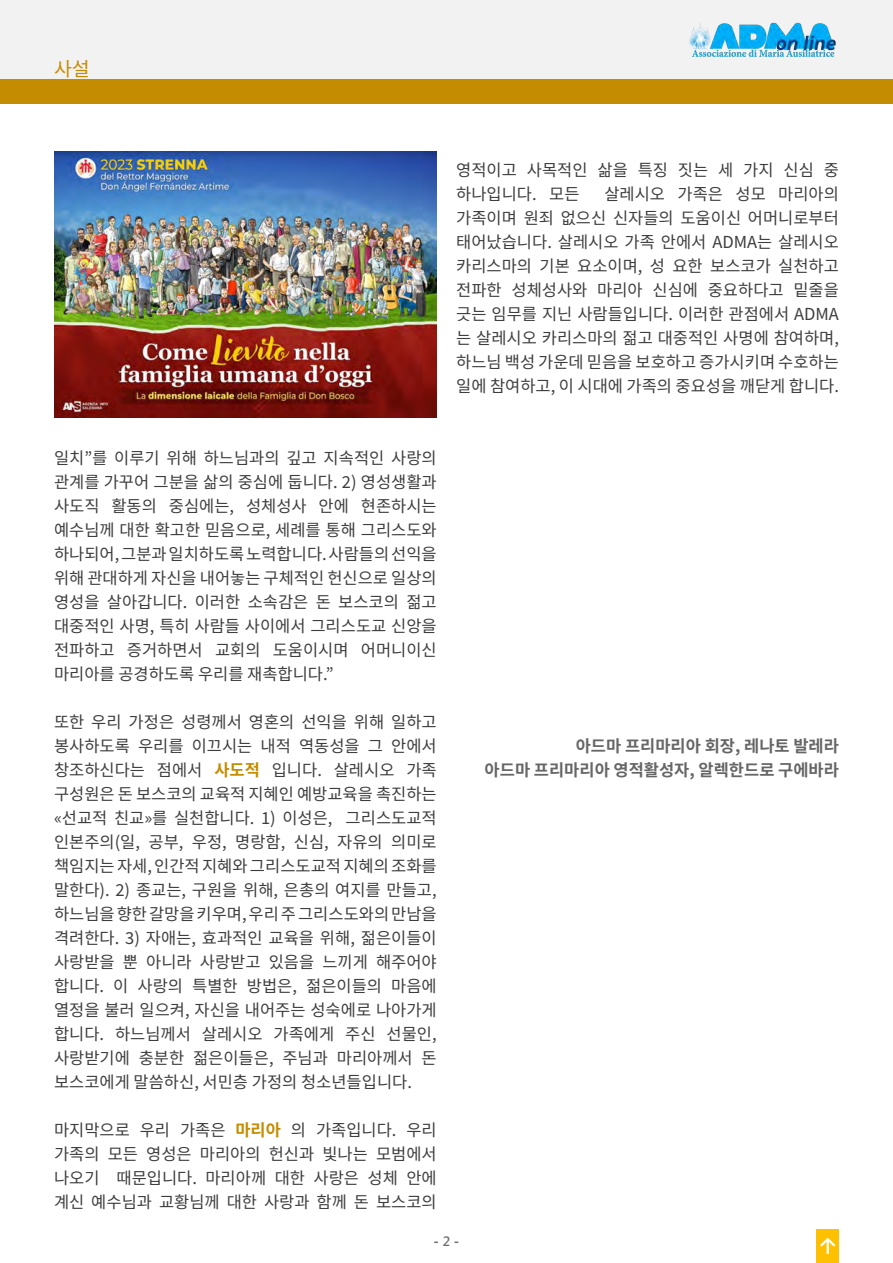
<style>
.page{position:relative;width:893px;height:1263px;background:#fff}
.page>*{position:absolute;margin:0;border:0;box-sizing:border-box;transform-origin:0 0}
.t1{font:19.5px "Noto Sans KR";color:#c48c00}
.t2{font:16.5px/24px "Noto Sans KR";color:#3e3e3f;text-align:justify}
.t3{font:700 16.5px "Noto Sans KR";color:#666}
.t4{font:700 13.5px "Segoe UI";color:#6d6e70}
.s1{font-weight:700;color:#c48c00}
.s2{font-weight:600}
</style>
<div class="page">
<div style="left:0;top:0;width:893px;height:80px;background:#f2f2f2"></div>
<img style="left:689px;top:22px;width:147px;height:35px">
<div style="left:816px;top:1229px;width:23px;height:34px;background:#ffc000"></div>
<svg style="left:820px;top:1237px;width:16px;height:17px"></svg>
<div style="left:0;top:80px;width:893px;height:24px;background:#c48c00"></div>
<img style="left:54px;top:152px;width:383px;height:265px">
<p class="t1" style="left:54px;top:57px;width:37px">사설</p>
<p class="t2" style="left:456px;top:158px;width:384px">영적이고 사목적인 삶을 특징 짓는 세 가지 신심 중 하나입니다. 모든</p>
<p class="t2" style="left:456px;top:182px;width:384px;text-indent:148px">살레시오 가족은 성모 마리아의 가족이며 원죄 없으신 신자들의 도움이신 어머니로부터 태어났습니다. 살레시오 가족 안에서 ADMA는 살레시오 카리스마의 기본 요소이며, 성 요한 보스코가 실천하고 전파한 성체성사와 마리아 신심에 중요하다고 밑줄을 긋는 임무를 지닌 사람들입니다. 이러한 관점에서 ADMA 는 살레시오 카리스마의 젊고 대중적인 사명에 참여하며, 하느님 백성 가운데 믿음을 보호하고 증가시키며 수호하는 일에 참여하고, 이 시대에 가족의 중요성을 깨닫게 합니다.</p>
<p class="t2" style="left:54px;top:446px;width:384px">일치”를 이루기 위해 하느님과의 깊고 지속적인 사랑의 관계를 가꾸어 그분을 삶의 중심에 둡니다. 2) 영성생활과 사도직 활동의 중심에는, 성체성사 안에 현존하시는 예수님께 대한 확고한 믿음으로, 세례를 통해 그리스도와 하나되어, 그분과 일치하도록 노력합니다. 사람들의 선익을 위해 관대하게 자신을 내어놓는 구체적인 헌신으로 일상의 영성을 살아갑니다. 이러한 소속감은 돈 보스코의 젊고 대중적인 사명, 특히 사람들 사이에서 그리스도교 신앙을 전파하고 증거하면서 교회의 도움이시며 어머니이신 마리아를 공경하도록 우리를 재촉합니다.”</p>
<p class="t2" style="left:54px;top:710px;width:384px">또한 우리 가정은 성령께서 영혼의 선익을 위해 일하고 봉사하도록 우리를 이끄시는 내적 역동성을 그 안에서 창조하신다는 점에서 <span class="s1">사도적</span> 입니다. 살레시오 가족 구성원은 돈 보스코의 교육적 지혜인 예방교육을 촉진하는 «선교적 친교»를 실천합니다. 1) 이성은, 그리스도교적 인본주의(일, 공부, 우정, 명랑함, 신심, 자유의 의미로 책임지는 자세, 인간적 지혜와 그리스도교적 지혜의 조화를 말한다). 2) 종교는, 구원을 위해, 은총의 여지를 만들고, 하느님을 향한 갈망을 키우며, 우리 주 그리스도와의 만남을 격려한다. 3) 자애는, 효과적인 교육을 위해, 젊은이들이 사랑받을 뿐 아니라 사랑받고 있음을 느끼게 해주어야 합니다. 이 사랑의 특별한 방법은, 젊은이들의 마음에 열정을 불러 일으켜, 자신을 내어주는 성숙에로 나아가게 합니다. 하느님께서 살레시오 가족에게 주신 선물인, 사랑받기에 충분한 젊은이들은, 주님과 마리아께서 돈 보스코에게 말씀하신, 서민층 가정의 청소년들입니다.</p>
<p class="t2" style="left:54px;top:1118px;width:384px">마지막으로 우리 가족은 <span class="s1">마리아</span> 의 가족입니다. 우리 가족의 모든 영성은 마리아의 헌신과 빛나는 모범에서 나오기 때문입니다. 마리아께 대한 사랑은 성체 안에 계신 예수님과 교황님께 대한 사랑과 함께 돈 보스코의</p>
<p class="t3" style="left:576px;top:736px;width:265px">아드마 프리마리아 회장, 레나토 발레라</p>
<p class="t3" style="left:485px;top:760px;width:356px">아드마 프리마리아 영적활성자, 알렉한드로 구에바라</p>
<p class="t4" style="left:434px;top:1229px;width:27px">- <span class="s2">2</span> -</p>
</div>
